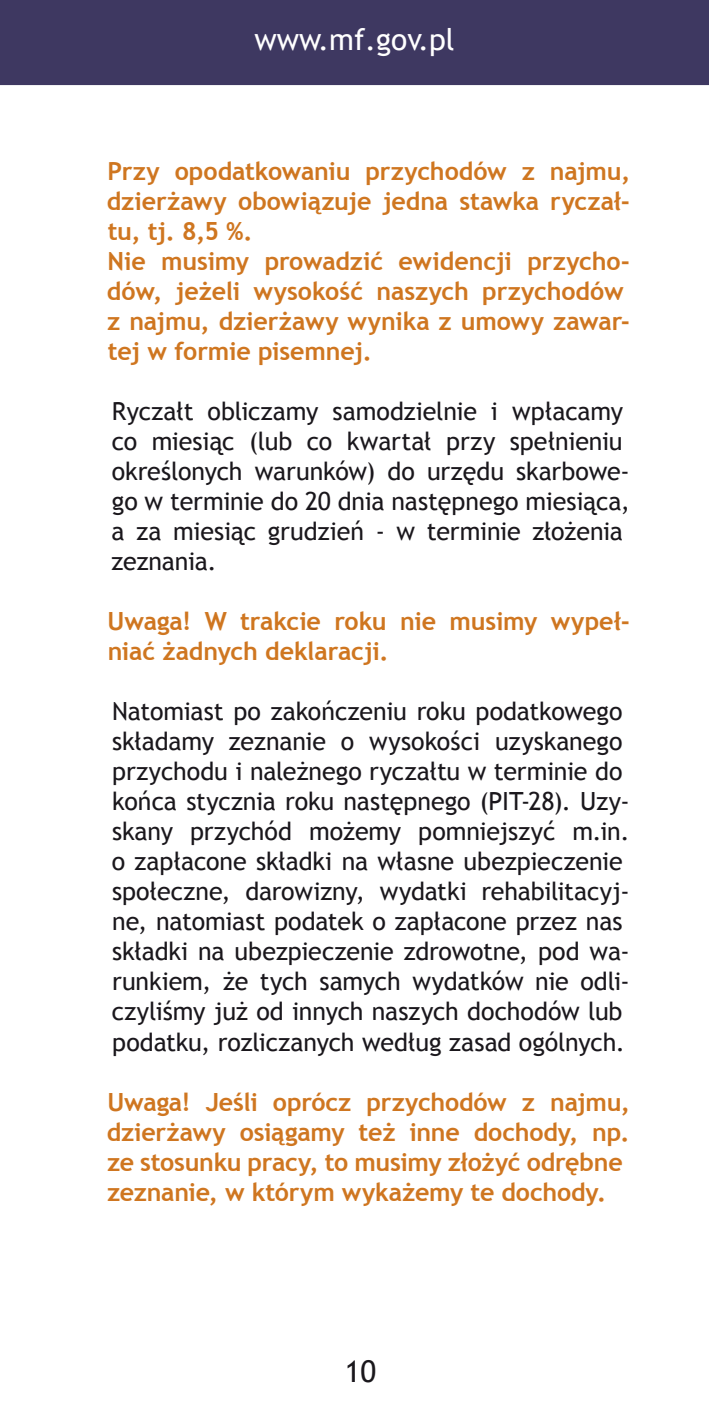
<style>
.page{position:relative;width:709px;height:1418px;background:#fff}
.page>*{position:absolute;margin:0;border:0;box-sizing:border-box;transform-origin:0 0}
.t1{font:30px "Trebuchet MS";color:#fff}
.t2{font:30px "Trebuchet MS";color:#1a171c}
.t3{font:25px/30px "Trebuchet MS";letter-spacing:-.005em;color:#1a171c}
.t4{font:700 25px/30px "Trebuchet MS";letter-spacing:-.005em;color:#cf7620}
</style>
<div class="page">
<div style="left:0;top:0;width:709px;height:85px;background:#3e3861"></div>
<p class="t1" style="left:254px;top:22px;width:202px">www.mf.gov.pl</p>
<p class="t4" style="left:107px;top:156px;width:525px">Przy opodatkowaniu przychodów z najmu, dzierżawy obowiązuje jedna stawka ryczał&shy;tu, tj. 8,5 %.<br>Nie musimy prowadzić ewidencji przycho&shy;dów, jeżeli wysokość naszych przychodów z najmu, dzierżawy wynika z umowy zawar&shy;tej w formie pisemnej.</p>
<p class="t3" style="left:111px;top:396px;width:520px">Ryczałt obliczamy samodzielnie i wpłacamy co miesiąc (lub co kwartał przy spełnieniu określonych warunków) do urzędu skarbowe&shy;go w terminie do 20 dnia następnego miesiąca, a za miesiąc grudzień - w terminie złożenia zeznania.</p>
<p class="t4" style="left:107px;top:606px;width:524px">Uwaga! W trakcie roku nie musimy wypeł&shy;niać żadnych deklaracji.</p>
<p class="t3" style="left:112px;top:696px;width:519px">Natomiast po zakończeniu roku podatkowego składamy zeznanie o wysokości uzyskanego przychodu i należnego ryczałtu w terminie do końca stycznia roku następnego (PIT-28). Uzy&shy;skany przychód możemy pomniejszyć m.in. o zapłacone składki na własne ubezpieczenie społeczne, darowizny, wydatki rehabilitacyj&shy;ne, natomiast podatek o zapłacone przez nas składki na ubezpieczenie zdrowotne, pod wa&shy;runkiem, że tych samych wydatków nie odli&shy;czyliśmy już od innych naszych dochodów lub podatku, rozliczanych według zasad ogólnych.</p>
<p class="t4" style="left:107px;top:1086px;width:524px">Uwaga! Jeśli oprócz przychodów z najmu, dzierżawy osiągamy też inne dochody, np. ze stosunku pracy, to musimy złożyć odrębne zeznanie, w którym wykażemy te dochody.</p>
<p class="t2" style="left:345px;top:1353px;width:33px">10</p>
</div>
